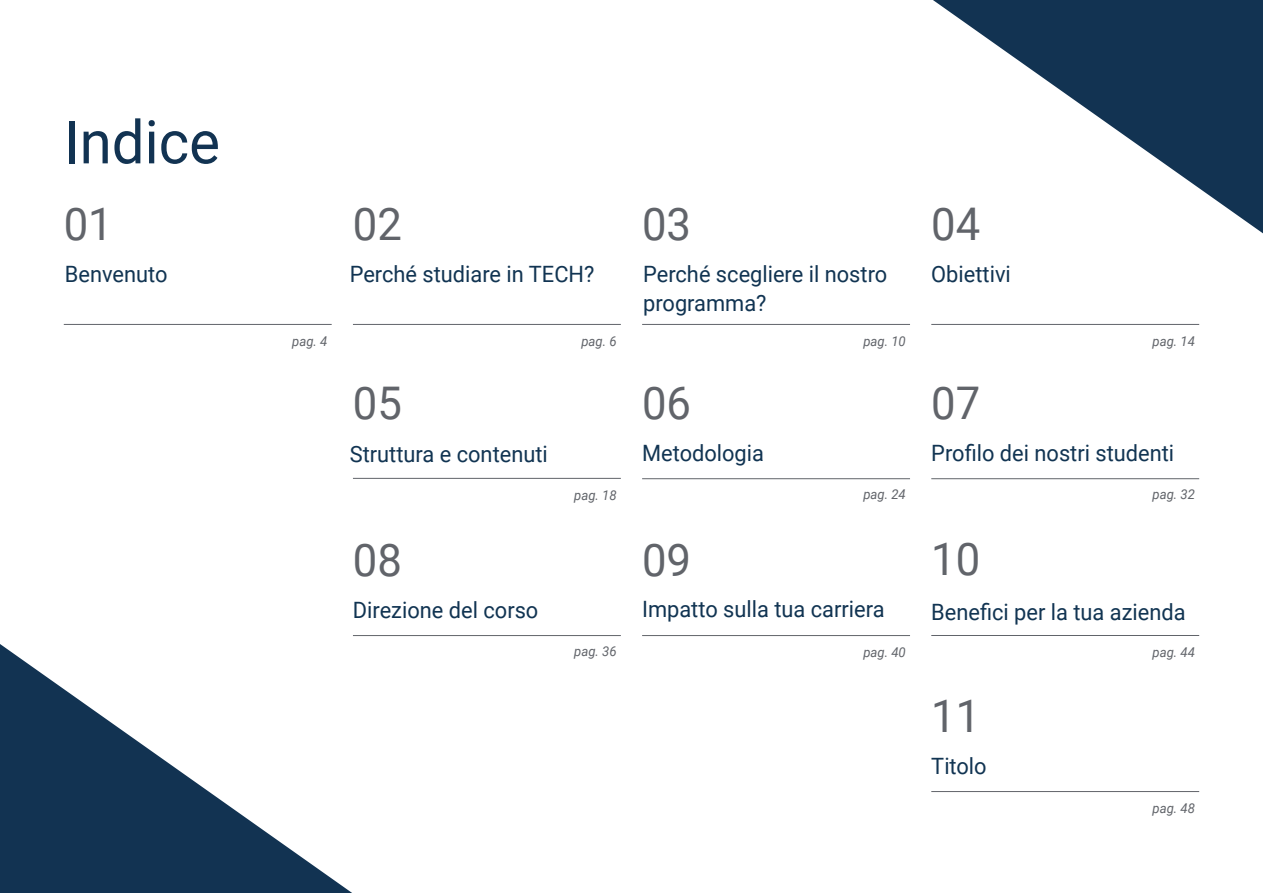
<style>
.page{position:relative;width:1263px;height:893px;background:#fff}
.page>*{position:absolute;margin:0;border:0;box-sizing:border-box;transform-origin:0 0}
.t1{font:60px "Roboto";color:#123352}
.t2{font:45px "Roboto";color:#61646a}
.t3{font:22.5px/28.5px "Roboto";color:#113452}
.t4{font:italic 13.5px "Roboto";color:#61646a}
</style>
<div class="page">
<svg style="left:0;top:644px;width:352px;height:249px"></svg>
<svg style="left:933px;top:0;width:330px;height:233px"></svg>
<hr style="left:64px;top:324px;width:268px;height:1px;background:#61646a">
<hr style="left:642px;top:478px;width:268px;height:1px;background:#61646a">
<hr style="left:642px;top:635px;width:268px;height:1px;background:#61646a">
<hr style="left:353px;top:324px;width:268px;height:1px;background:#61646a">
<hr style="left:353px;top:478px;width:268px;height:1px;background:#61646a">
<hr style="left:931px;top:478px;width:268px;height:1px;background:#61646a">
<hr style="left:931px;top:635px;width:268px;height:1px;background:#61646a">
<hr style="left:931px;top:791px;width:268px;height:1px;background:#61646a">
<hr style="left:642px;top:324px;width:268px;height:1px;background:#61646a">
<hr style="left:353px;top:635px;width:268px;height:1px;background:#61646a">
<hr style="left:931px;top:324px;width:268px;height:1px;background:#61646a">
<h1 class="t1" style="left:64px;top:100px;width:158px">Indice</h1>
<h2 class="t2" style="left:64px;top:192px;width:51px">01</h2>
<h2 class="t2" style="left:353px;top:192px;width:51px">02</h2>
<h2 class="t2" style="left:642px;top:192px;width:51px">03</h2>
<h2 class="t2" style="left:931px;top:192px;width:51px">04</h2>
<p class="t3" style="left:65px;top:259px;width:104px">Benvenuto</p>
<p class="t3" style="left:931px;top:259px;width:81px">Obiettivi</p>
<p class="t3" style="left:350px;top:259px;width:246px">Perché studiare in TECH?</p>
<p class="t3" style="left:643px;top:259px;width:246px">Perché scegliere il nostro programma?</p>
<p class="t4" style="left:292px;top:331px;width:37px">pag. 4</p>
<h2 class="t2" style="left:353px;top:372px;width:51px">05</h2>
<p class="t4" style="left:581px;top:331px;width:37px">pag. 6</p>
<h2 class="t2" style="left:642px;top:371px;width:51px">06</h2>
<p class="t4" style="left:863px;top:331px;width:44px">pag. 10</p>
<h2 class="t2" style="left:931px;top:371px;width:51px">07</h2>
<p class="t4" style="left:1152px;top:331px;width:44px">pag. 14</p>
<p class="t3" style="left:350px;top:438px;width:200px">Struttura e contenuti</p>
<p class="t3" style="left:642px;top:438px;width:123px">Metodologia</p>
<p class="t3" style="left:931px;top:438px;width:244px">Profilo dei nostri studenti</p>
<h2 class="t2" style="left:353px;top:528px;width:51px">08</h2>
<p class="t3" style="left:353px;top:595px;width:187px">Direzione del corso</p>
<p class="t4" style="left:863px;top:484px;width:44px">pag. 24</p>
<p class="t4" style="left:574px;top:485px;width:44px">pag. 18</p>
<p class="t4" style="left:1152px;top:485px;width:44px">pag. 32</p>
<p class="t4" style="left:574px;top:641px;width:44px">pag. 36</p>
<h2 class="t2" style="left:642px;top:528px;width:51px">09</h2>
<h2 class="t2" style="left:931px;top:528px;width:51px">10</h2>
<p class="t3" style="left:642px;top:594px;width:244px">Impatto sulla tua carriera</p>
<p class="t3" style="left:931px;top:596px;width:256px">Benefici per la tua azienda</p>
<p class="t4" style="left:863px;top:642px;width:44px">pag. 40</p>
<p class="t4" style="left:1152px;top:642px;width:44px">pag. 44</p>
<h2 class="t2" style="left:931px;top:684px;width:51px">11</h2>
<p class="t3" style="left:931px;top:750px;width:57px">Titolo</p>
<p class="t4" style="left:1152px;top:798px;width:44px">pag. 48</p>
</div>
